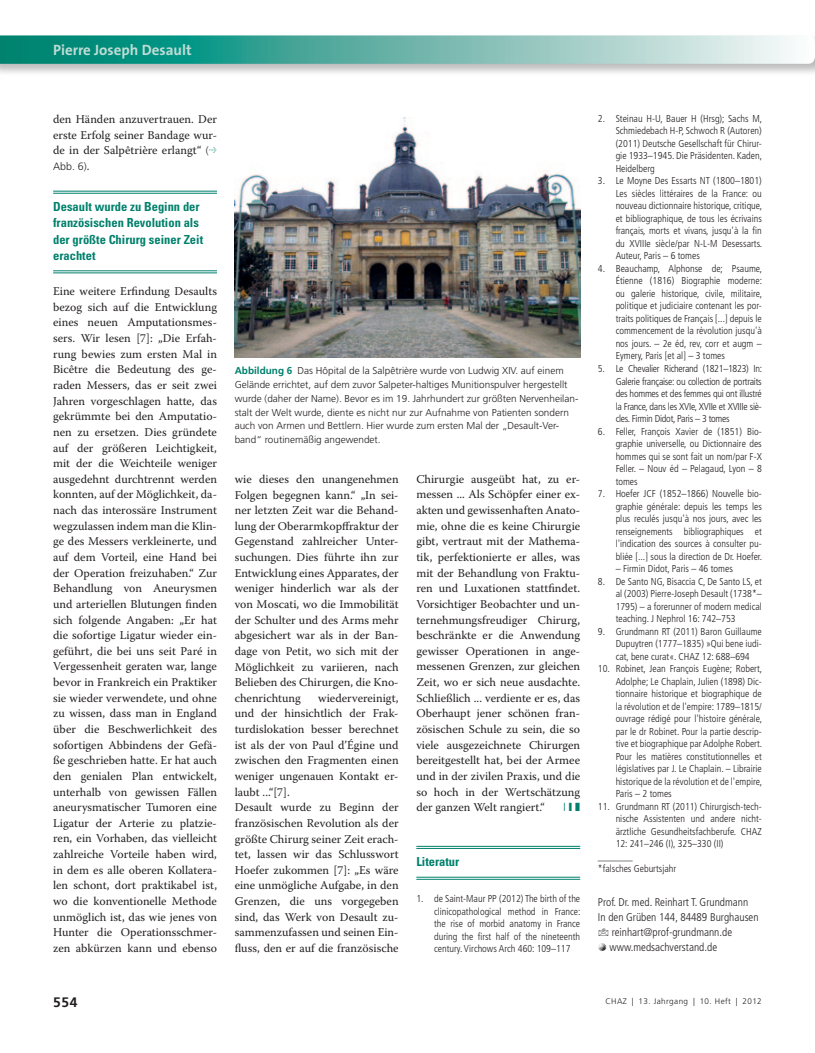
<style>
.page{position:relative;width:815px;height:1053px;background:#fff}
.page>*{position:absolute;margin:0;border:0;box-sizing:border-box;transform-origin:0 0}
.t1{font:700 15px "The Sans";color:#c0dcd6}
.t2{font:700 13.75px "Frutiger LT Std";color:#231f20}
.t3{font:700 condensed 12.5px/16.2px "Univers LT Std";color:#00806c}
.t4{font:11.88px/15.6px "Warnock Pro";color:#231f20;text-align:justify}
.t5{font:11.88px "Zapf Dingbats ITC";color:#00806c}
.t6{font:300 condensed 11.25px "Frutiger LT Std";color:#231f20}
.t7{font:300 10.62px "Frutiger LT Std";color:#231f20}
.t8{font:300 condensed 10px/12.5px "Frutiger LT Std";color:#231f20;text-align:justify}
.t9{font:300 10px/13.8px "Frutiger LT Std";color:#231f20}
.t10{font:300 8.12px "Frutiger LT Std";letter-spacing:.05em;color:#231f20}
.s1{font-family:"Frutiger LT Std";font-weight:300;font-size:10.62px}
.s2{font-family:"Warnock Pro";font-weight:400;font-size:11.88px}
.s3{font-weight:700;color:#00806c}
</style>
<div class="page">
<div style="left:0;top:33px;width:815px;height:43px;background:#231f20;opacity:.3"></div>
<svg style="left:0;top:35px;width:815px;height:29px;background:#6cb8ae"></svg>
<hr style="left:53px;top:191px;width:164px;height:1px;background:#00806c">
<hr style="left:53px;top:193px;width:164px;height:1px;background:#00806c">
<hr style="left:53px;top:270px;width:164px;height:1px;background:#00806c">
<hr style="left:53px;top:273px;width:164px;height:1px;background:#00806c">
<hr style="left:416px;top:846px;width:164px;height:1px;background:#00806c">
<hr style="left:416px;top:848px;width:164px;height:1px;background:#00806c">
<hr style="left:416px;top:876px;width:164px;height:1px;background:#00806c">
<hr style="left:416px;top:879px;width:164px;height:1px;background:#00806c">
<img style="left:235px;top:117px;width:345px;height:241px">
<p class="t1" style="left:53px;top:38px;width:140px">Pierre Joseph Desault</p>
<p class="t4" style="left:53px;top:111px;width:165px">den Händen anzuvertrauen. Der erste Erfolg seiner Bandage wur&shy;de in der Salpêtrière erlangt“ <span class="s1">(</span></p>
<p class="t7" style="left:53px;top:160px;width:38px">Abb. 6)<span class="s2">.</span></p>
<p class="t3" style="left:53px;top:198px;width:151px">Desault wurde zu Beginn der französischen Revolution als der größte Chirurg seiner Zeit erachtet</p>
<p class="t4" style="left:53px;top:283px;width:165px">Eine weitere Erfindung Desaults bezog sich auf die Entwicklung eines neuen Amputationsmes&shy;sers. Wir lesen [7]: „Die Erfah&shy;rung bewies zum ersten Mal in Bicêtre die Bedeutung des ge&shy;raden Messers, das er seit zwei Jahren vorgeschlagen hatte, das gekrümmte bei den Amputatio&shy;nen zu ersetzen. Dies gründete auf der größeren Leichtigkeit, mit der die Weichteile weniger ausgedehnt durchtrennt werden konnten, auf der Möglichkeit, da&shy;nach das interossäre Instrument wegzulassen indem man die Klin&shy;ge des Messers verkleinerte, und auf dem Vorteil, eine Hand bei der Operation freizuhaben.“ Zur Behandlung von Aneurysmen und arteriellen Blutungen finden sich folgende Angaben: „Er hat die sofortige Ligatur wieder ein&shy;geführt, die bei uns seit Paré in Vergessenheit geraten war, lange bevor in Frankreich ein Praktiker sie wieder verwendete, und ohne zu wissen, dass man in England über die Beschwerlichkeit des sofortigen Abbindens der Gefä&shy;ße geschrieben hatte. Er hat auch den genialen Plan entwickelt, unterhalb von gewissen Fällen aneurysmatischer Tumoren eine Ligatur der Arterie zu platzie&shy;ren, ein Vorhaben, das vielleicht zahlreiche Vorteile haben wird, in dem es alle oberen Kollatera&shy;len schont, dort praktikabel ist, wo die konventionelle Methode unmöglich ist, das wie jenes von Hunter die Operationsschmer&shy;zen abkürzen kann und ebenso</p>
<p class="t9" style="left:235px;top:364px;width:345px"><span class="s3">Abbildung 6</span> Das Hôpital de la Salpêtrière wurde von Ludwig XIV. auf einem Gelände errichtet, auf dem zuvor Salpeter-haltiges Munitionspulver hergestellt wurde (daher der Name). Bevor es im 19. Jahrhundert zur größten Nervenheilan&shy;stalt der Welt wurde, diente es nicht nur zur Aufnahme von Patienten sondern auch von Armen und Bettlern. Hier wurde zum ersten Mal der „Desault-Ver&shy;band“ routinemäßig angewendet.</p>
<p class="t4" style="left:235px;top:471px;width:165px">wie dieses den unangenehmen Folgen begegnen kann.“ „In sei&shy;ner letzten Zeit war die Behand&shy;lung der Oberarmkopffraktur der Gegenstand zahlreicher Unter&shy;suchungen. Dies führte ihn zur Entwicklung eines Apparates, der weniger hinderlich war als der von Moscati, wo die Immobilität der Schulter und des Arms mehr abgesichert war als in der Ban&shy;dage von Petit, wo sich mit der Möglichkeit zu variieren, nach Belieben des Chirurgen, die Kno&shy;chenrichtung</p>
<p class="t4" style="left:235px;top:689px;width:165px;text-align:left;text-indent:83px">wiedervereinigt, und der hinsichtlich der Frak&shy;turdislokation besser berechnet ist als der von Paul d’Égine und zwischen den Fragmenten einen weniger ungenauen Kontakt er&shy;laubt ...“[7].<br>Desault wurde zu Beginn der französischen Revolution als der größte Chirurg seiner Zeit erach&shy;tet, lassen wir das Schlusswort<br>Hoefer zukommen [7]: „Es wäre eine unmögliche Aufgabe, in den<br>Grenzen, die uns vorgegeben sind, das Werk von Desault zu&shy;sammenzufassen und seinen Ein&shy;fluss, den er auf die französische</p>
<p class="t4" style="left:416px;top:471px;width:165px">Chirurgie ausgeübt hat, zu er&shy;messen ... Als Schöpfer einer ex&shy;akten und gewissenhaften Anato&shy;mie, ohne die es keine Chirurgie gibt, vertraut mit der Mathema&shy;tik, perfektionierte er alles, was mit der Behandlung von Fraktu&shy;ren und Luxationen stattfindet.<br>Vorsichtiger Beobachter und un&shy;ternehmungsfreudiger Chirurg, beschränkte er die Anwendung gewisser Operationen in ange&shy;messenen Grenzen, zur gleichen Zeit, wo er sich neue ausdachte.<br>Schließlich ... verdiente er es, das Oberhaupt jener schönen fran&shy;zösischen Schule zu sein, die so viele ausgezeichnete Chirurgen bereitgestellt hat, bei der Armee und in der zivilen Praxis, und die so hoch in der Wertschätzung der ganzen Welt rangiert.“</p>
<p class="t5" style="left:564px;top:801px;width:18px">❘ ❙ ❚</p>
<p class="t3" style="left:416px;top:853px;width:45px">Literatur</p>
<p class="t8" style="left:434px;top:892px;width:148px;text-indent:-18px">1. de Saint-Maur PP (2012) The birth of the clinicopathological method in France: the rise of morbid anatomy in France during the first half of the nineteenth century. Virchows Arch 460: 109–117</p>
<p class="t8" style="left:616px;top:112px;width:148px;text-indent:-18px">2. Steinau H-U, Bauer H (Hrsg); Sachs M, Schmiedebach H-P, Schwoch R (Autoren) (2011) Deutsche Gesellschaft für Chirur&shy;gie 1933–1945. Die Präsidenten. Kaden, Heidelberg</p>
<p class="t8" style="left:616px;top:175px;width:148px;text-indent:-18px">3. Le Moyne Des Essarts NT (1800–1801)<br>Les siècles littéraires de la France: ou nouveau dictionnaire historique, critique, et bibliographique, de tous les écrivains français, morts et vivans, jusqu'à la fin du XVIIIe siècle/par N-L-M Desessarts.<br>Auteur, Paris – 6 tomes</p>
<p class="t8" style="left:616px;top:262px;width:148px;text-indent:-18px">4. Beauchamp, Alphonse de; Psaume, Étienne (1816) Biographie moderne: ou galerie historique, civile, militaire, politique et judiciaire contenant les por&shy;traits politiques de Français [...] depuis le commencement de la révolution jusqu'à nos jours. – 2e éd, rev, corr et augm – Eymery, Paris [et al] – 3 tomes</p>
<p class="t8" style="left:616px;top:362px;width:148px;text-indent:-18px">5. Le Chevalier Richerand (1821–1823) In:<br>Galerie française: ou collection de portraits des hommes et des femmes qui ont illustré la France, dans les XVIe, XVIIe et XVIIIe siè&shy;cles. Firmin Didot, Paris – 3 tomes</p>
<p class="t8" style="left:616px;top:425px;width:148px;text-indent:-18px">6. Feller, François Xavier de (1851) Bio&shy;graphie universelle, ou Dictionnaire des hommes qui se sont fait un nom/par F-X Feller. – Nouv éd – Pelagaud, Lyon – 8 tomes</p>
<p class="t8" style="left:616px;top:487px;width:148px;text-indent:-18px">7. Hoefer JCF (1852–1866) Nouvelle bio&shy;graphie générale: depuis les temps les plus reculés jusqu'à nos jours, avec les renseignements bibliographiques et l'indication des sources à consulter pu&shy;bliée [...] sous la direction de Dr. Hoefer.</p>
<p class="t8" style="left:616px;top:562px;width:119px">– Firmin Didot, Paris – 46 tomes</p>
<p class="t8" style="left:616px;top:575px;width:148px;text-indent:-18px">8. De Santo NG, Bisaccia C, De Santo LS, et al (2003) Pierre-Joseph Desault (1738*– 1795) – a forerunner of modern medical teaching. J Nephrol 16: 742–753</p>
<p class="t8" style="left:616px;top:625px;width:148px;text-indent:-18px">9. Grundmann RT (2011) Baron Guillaume Dupuytren (1777–1835) »Qui bene iudi&shy;cat, bene curat«. CHAZ 12: 688–694</p>
<p class="t8" style="left:616px;top:662px;width:148px;text-indent:-18px">10. Robinet, Jean François Eugène; Robert, Adolphe; Le Chaplain, Julien (1898) Dic&shy;tionnaire historique et biographique de la révolution et de l'empire: 1789–1815/ ouvrage rédigé pour l'histoire générale, par le dr Robinet. Pour la partie descrip&shy;tive et biographique par Adolphe Robert.<br>Pour les matières constitutionnelles et législatives par J. Le Chaplain. – Librairie historique de la révolution et de l'empire, Paris – 2 tomes</p>
<p class="t8" style="left:598px;top:800px;width:165px">11. Grundmann RT (2011) Chirurgisch-tech-</p>
<p class="t8" style="left:616px;top:812px;width:148px">nische Assistenten und andere nicht-</p>
<p class="t8" style="left:616px;top:825px;width:148px">ärztliche Gesundheitsfachberufe. CHAZ</p>
<p class="t8" style="left:616px;top:837px;width:109px">12: 241–246 (I), 325–330 (II)</p>
<p class="t8" style="left:598px;top:850px;width:36px">_______</p>
<p class="t8" style="left:598px;top:862px;width:80px">*falsches Geburtsjahr</p>
<p class="t6" style="left:598px;top:895px;width:152px">Prof. Dr. med. Reinhart T. Grundmann</p>
<p class="t6" style="left:598px;top:910px;width:162px">In den Grüben 144, 84489 Burghausen</p>
<p class="t6" style="left:612px;top:925px;width:122px">reinhart@prof-grundmann.de</p>
<p class="t6" style="left:609px;top:940px;width:109px">www.medsachverstand.de</p>
<p class="t2" style="left:53px;top:994px;width:26px">554</p>
<p class="t10" style="left:605px;top:996px;width:158px">CHAZ | 13. Jahrgang | 10. Heft | 2012</p>
</div>
